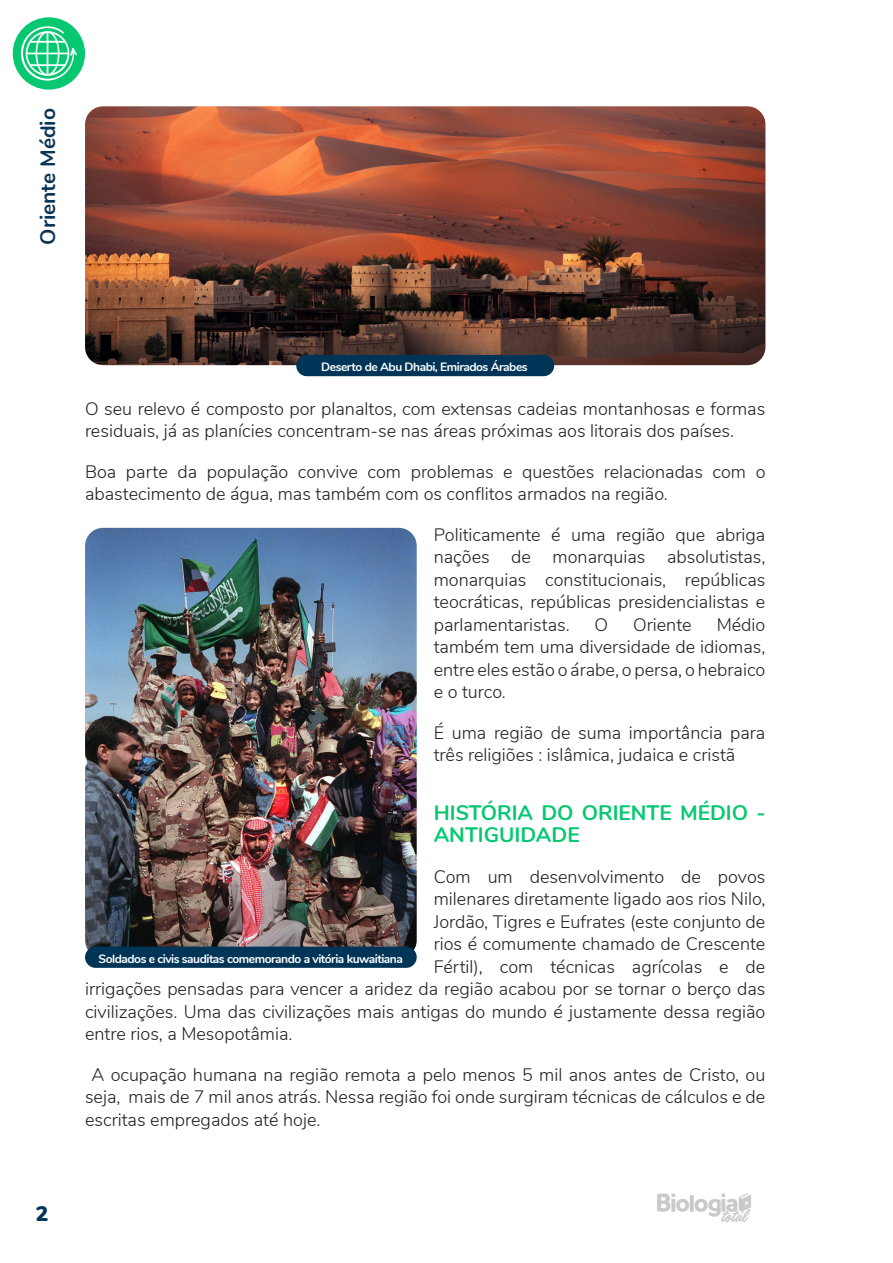
<style>
.page{position:relative;width:893px;height:1263px;background:#fff}
.page>*{position:absolute;margin:0;border:0;box-sizing:border-box;transform-origin:0 0}
.TÍTULO_PEQUENO_1{font:700 21px/22.5px "Nunito";color:#05c870}
.t1{font:700 21px "Nunito";color:#093556}
.t2{font:900 21px "Nunito";color:#003558}
.TEXTO{font:300 18px/22.5px "Nunito";color:#231f20}
.LEGENDA_IMG{font:700 12px "Nunito";letter-spacing:-.04em;color:#fff}
</style>
<div class="page">
<img style="left:657px;top:1193px;width:94px;height:29px">
<div style="left:13px;top:17px;width:72px;height:73px;background:#05c870;border-radius:50%"></div>
<svg style="left:21px;top:26px;width:56px;height:55px"></svg>
<img style="left:85px;top:106px;width:680px;height:259px">
<img style="left:85px;top:528px;width:332px;height:426px">
<div style="left:296px;top:355px;width:258px;height:21px;background:#003558;border-radius:11px"></div>
<div style="left:85px;top:947px;width:332px;height:21px;background:#003558;border-radius:11px"></div>
<p class="t1" style="left:32px;top:245px;width:138px;rotate:-90deg">Oriente Médio</p>
<p class="t2" style="left:36px;top:1198px;width:14px">2</p>
<p class="LEGENDA_IMG" style="left:321px;top:358px;width:208px">Deserto de Abu Dhabi, Emirados Árabes</p>
<p class="TEXTO" style="left:85px;top:396px;width:682px">O seu relevo é composto por planaltos, com extensas cadeias montanhosas e formas residuais, já as planícies concentram-se nas áreas próximas aos litorais dos países.</p>
<p class="TEXTO" style="left:85px;top:459px;width:682px">Boa parte da população convive com problemas e questões relacionadas com o abastecimento de água, mas também com os conflitos armados na região.</p>
<p class="TEXTO" style="left:434px;top:522px;width:333px;text-align:justify">Politicamente é uma região que abriga nações de monarquias absolutistas, monarquias constitucionais, repúblicas teocráticas, repúblicas presidencialistas e parlamentaristas.</p>
<p class="TEXTO" style="left:434px;top:612px;width:333px;text-align:justify;text-indent:283px">Médio também tem uma diversidade de idiomas, entre eles estão o árabe, o persa, o hebraico e o turco.</p>
<p class="TEXTO" style="left:434px;top:720px;width:333px">É uma região de suma importância para três religiões : islâmica, judaica e cristã</p>
<p class="TÍTULO_PEQUENO_1" style="left:434px;top:800px;width:333px">HISTÓRIA DO ORIENTE MÉDIO -<br>ANTIGUIDADE</p>
<p class="TEXTO" style="left:434px;top:864px;width:333px">Com um desenvolvimento de povos</p>
<p class="TEXTO" style="left:434px;top:887px;width:333px">milenares diretamente ligado aos rios Nilo,</p>
<p class="TEXTO" style="left:434px;top:909px;width:333px">Jordão, Tigres e Eufrates (este conjunto de</p>
<p class="TEXTO" style="left:434px;top:932px;width:333px">rios é comumente chamado de Crescente</p>
<p class="TEXTO" style="left:434px;top:954px;width:333px">Fértil), com técnicas agrícolas e de</p>
<p class="TEXTO" style="left:85px;top:977px;width:682px">irrigações pensadas para vencer a aridez da região acabou por se tornar o berço das</p>
<p class="TEXTO" style="left:85px;top:999px;width:682px">civilizações. Uma das civilizações mais antigas do mundo é justamente dessa região</p>
<p class="TEXTO" style="left:85px;top:1022px;width:209px">entre rios, a Mesopotâmia.</p>
<p class="TEXTO" style="left:85px;top:1062px;width:682px;text-align:justify;text-indent:6px">A ocupação humana na região remota a pelo menos 5 mil anos antes de Cristo, ou seja, mais de 7 mil anos atrás. Nessa região foi onde surgiram técnicas de cálculos e de escritas empregados até hoje.</p>
<p class="TEXTO" style="left:595px;top:612px;width:15px">O</p>
<p class="TEXTO" style="left:633px;top:612px;width:60px">Oriente</p>
<p class="LEGENDA_IMG" style="left:99px;top:949px;width:306px">Soldados e civis sauditas comemorando a vitória kuwaitiana</p>
</div>
